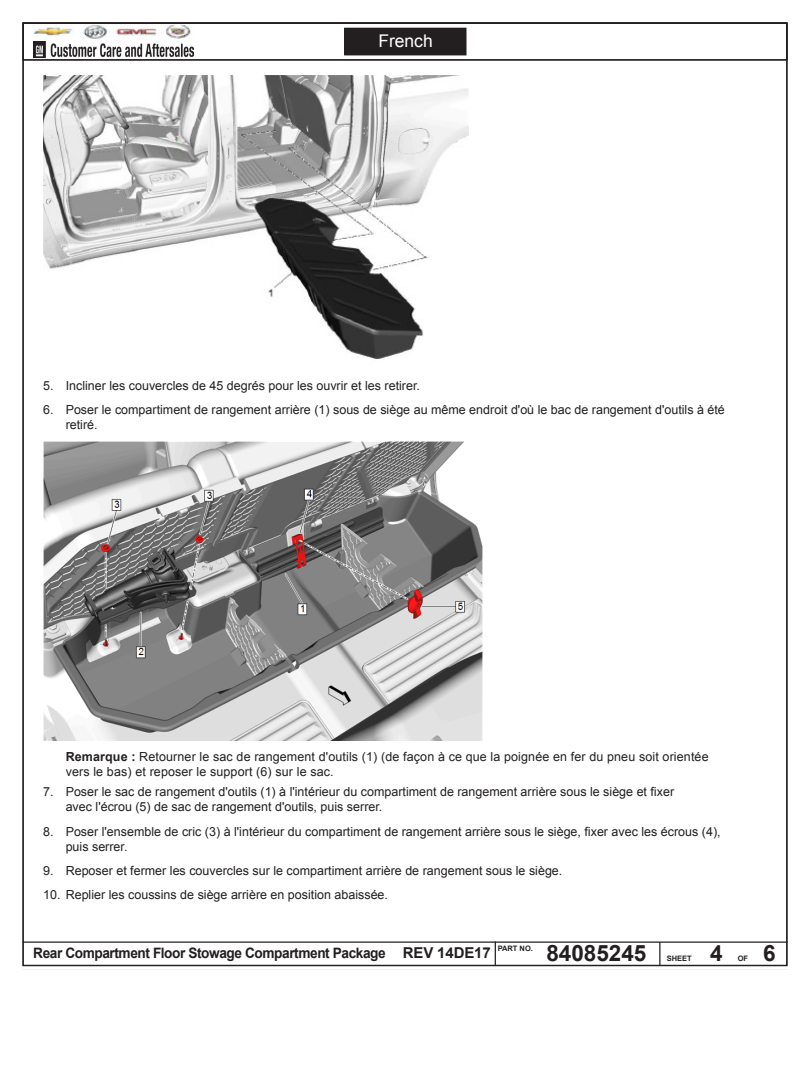
<style>
.page{position:relative;width:810px;height:1080px;background:#fff}
.page>*{position:absolute;margin:0;border:0;box-sizing:border-box;transform-origin:0 0}
.t1{font:700 22.5px "Arial";color:#231f20}
.t2{font:17.5px "Arial";color:#fff}
.t3{font:700 14.38px "Arial";letter-spacing:-.03em;color:#231f20;scale:.95 1}
.t4{font:12.5px/15px "Arial";color:#231f20}
.t5{font:700 7.5px "Arial";color:#231f20}
.s1{font-weight:700}
.s2{font-size:15px}
</style>
<div class="page">
<hr style="left:22px;top:941px;width:766px;height:2px;background:#231f20">
<hr style="left:659px;top:942px;width:2px;height:24px;background:#231f20">
<svg style="left:495px;top:941px;width:1px;height:25px"></svg>
<div style="left:22px;top:22px;width:766px;height:39px;border:1px solid #231f20"></div>
<img style="left:34px;top:25px;width:159px;height:33px">
<div style="left:345px;top:28px;width:121px;height:27px;background:#231f20"></div>
<img style="left:43px;top:76px;width:426px;height:283px">
<img style="left:43px;top:441px;width:439px;height:299px">
<h2 class="t2" style="left:378px;top:30px;width:56px">French</h2>
<p class="t4" style="left:43px;top:378px;width:378px">5. Incliner les couvercles de 45 degrés pour les ouvrir et les retirer.</p>
<p class="t4" style="left:66px;top:402px;width:661px;text-indent:-22px">6. Poser le compartiment de rangement arrière (1) sous de siège au même endroit d'où le bac de rangement d'outils à été retiré.</p>
<p class="t4" style="left:66px;top:749px;width:644px"><span class="s1">Remarque :</span> Retourner le sac de rangement d'outils (1) (de façon à ce que la poignée en fer du pneu soit orientée vers le bas) et reposer le support (6) sur le sac.</p>
<p class="t4" style="left:66px;top:785px;width:610px;text-indent:-22px">7. Poser le sac de rangement d'outils (1) à l'intérieur du compartiment de rangement arrière sous le siège et fixer avec l'écrou (5) de sac de rangement d'outils, puis serrer.</p>
<p class="t4" style="left:66px;top:824px;width:656px;text-indent:-22px">8. Poser l'ensemble de cric (3) à l'intérieur du compartiment de rangement arrière sous le siège, fixer avec les écrous (4), puis serrer.</p>
<p class="t4" style="left:43px;top:863px;width:521px">9. Reposer et fermer les couvercles sur le compartiment arrière de rangement sous le siège.</p>
<p class="t4" style="left:43px;top:888px;width:346px">10. Replier les coussins de siège arrière en position abaissée.</p>
<h1 class="t1" style="left:546px;top:938px;width:102px">84085245</h1>
<p class="t3" style="left:33px;top:943px;width:483px">Rear Compartment Floor Stowage Compartment Package <span class="s2">REV 14DE17</span></p>
<h1 class="t1" style="left:710px;top:938px;width:14px">4</h1>
<h1 class="t1" style="left:763px;top:938px;width:14px">6</h1>
<p class="t5" style="left:498px;top:944px;width:37px">PART NO.</p>
<p class="t5" style="left:667px;top:953px;width:27px">SHEET</p>
<p class="t5" style="left:738px;top:953px;width:12px">OF</p>
</div>
